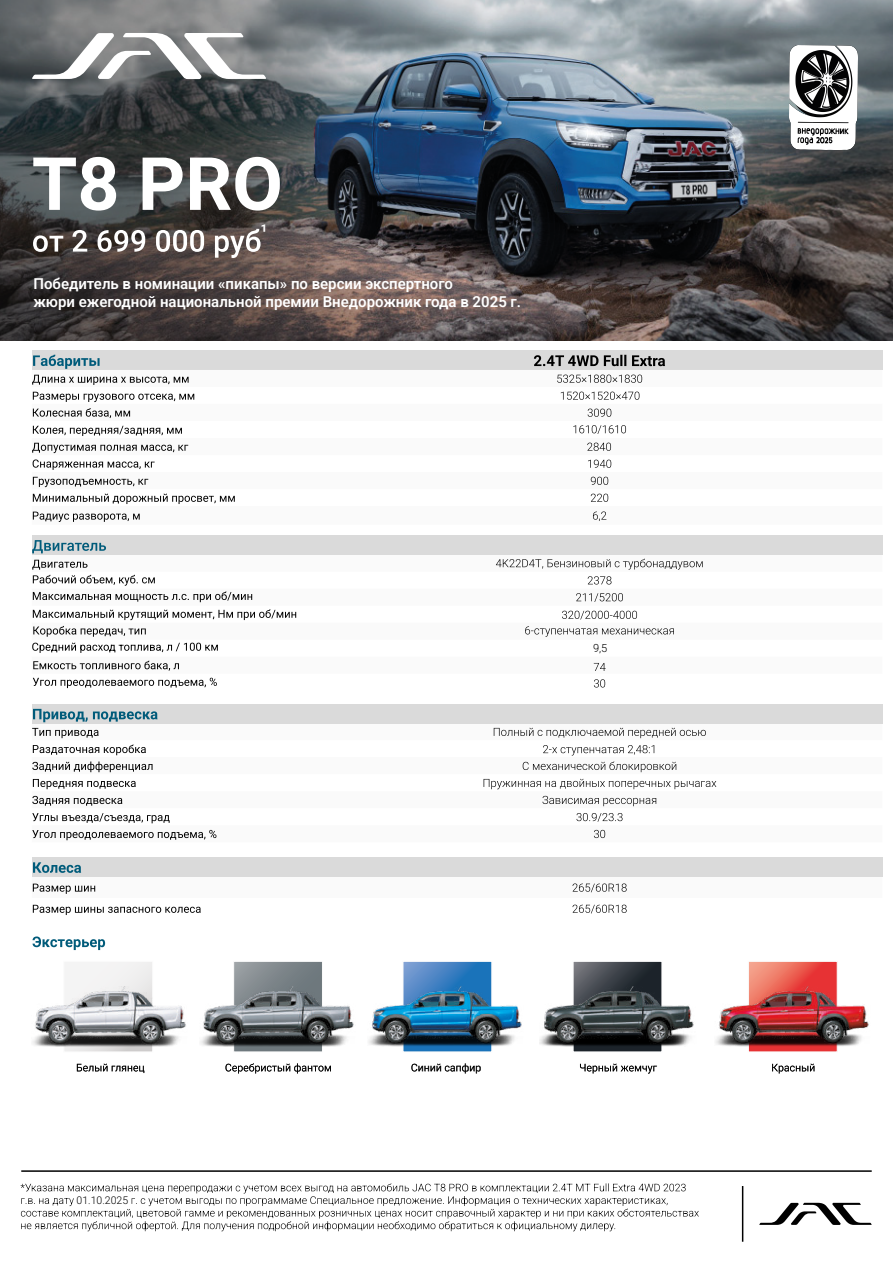
<style>
.page{position:relative;width:893px;height:1263px;background:#fff}
.page>*{position:absolute;margin:0;border:0;box-sizing:border-box;transform-origin:0 0}
.t1{font:500 19.05px "Roboto";color:#fff}
.t2{font:600 15px/18px "Roboto";color:#fff}
.t3{font:300 11.1px "Roboto";color:#000}
.t4{font:300 10.5px "Roboto";color:#000}
</style>
<div class="page">
<svg style="left:575px;top:963px;width:85px;height:87px;background:#393e45"></svg>
<div style="left:573px;top:961px;width:89px;height:91px;border:1px solid #fbfbfb"></div>
<svg style="left:750px;top:963px;width:86px;height:87px;background:#eb5950"></svg>
<div style="left:748px;top:961px;width:90px;height:91px;border:1px solid #fbfbfb"></div>
<svg style="left:405px;top:963px;width:85px;height:87px;background:#397fc0"></svg>
<div style="left:403px;top:961px;width:89px;height:91px;border:1px solid #fbfbfb"></div>
<svg style="left:66px;top:963px;width:85px;height:87px"></svg>
<div style="left:64px;top:961px;width:89px;height:91px;border:1px solid #fbfbfb"></div>
<svg style="left:235px;top:963px;width:86px;height:87px;background:#7c8489"></svg>
<div style="left:233px;top:961px;width:90px;height:91px;border:1px solid #fbfbfb"></div>
<div style="left:32px;top:351px;width:850px;height:19px;background:#dadada"></div>
<img style="left:540px;top:986px;width:154px;height:60px">
<img style="left:715px;top:986px;width:154px;height:60px">
<hr style="left:21px;top:1170px;width:851px;height:2px;background:#000">
<img style="left:0;top:0;width:893px;height:340px">
<svg style="left:32px;top:33px;width:234px;height:46px"></svg>
<div style="left:32px;top:536px;width:850px;height:19px;background:#dadada"></div>
<svg style="left:32px;top:540px;width:74px;height:13px"></svg>
<svg style="left:32px;top:723px;width:850px;height:118px"></svg>
<svg style="left:32px;top:740px;width:850px;height:85px"></svg>
<div style="left:32px;top:704px;width:850px;height:19px;background:#dadada"></div>
<div style="left:32px;top:858px;width:850px;height:19px;background:#dadada"></div>
<img style="left:32px;top:986px;width:154px;height:60px">
<img style="left:200px;top:986px;width:154px;height:60px">
<img style="left:368px;top:986px;width:154px;height:60px">
<hr style="left:742px;top:1186px;width:1px;height:56px;background:#000">
<svg style="left:759px;top:1203px;width:113px;height:22px"></svg>
<svg style="left:32px;top:375px;width:157px;height:10px"></svg>
<svg style="left:33px;top:355px;width:67px;height:14px"></svg>
<svg style="left:33px;top:408px;width:97px;height:10px"></svg>
<svg style="left:33px;top:426px;width:149px;height:10px"></svg>
<svg style="left:32px;top:443px;width:156px;height:10px"></svg>
<svg style="left:33px;top:512px;width:107px;height:10px"></svg>
<svg style="left:33px;top:494px;width:202px;height:10px"></svg>
<svg style="left:33px;top:459px;width:122px;height:11px"></svg>
<svg style="left:33px;top:477px;width:115px;height:10px"></svg>
<svg style="left:33px;top:392px;width:161px;height:10px"></svg>
<svg style="left:32px;top:560px;width:220px;height:42px"></svg>
<svg style="left:33px;top:609px;width:263px;height:11px"></svg>
<svg style="left:33px;top:678px;width:184px;height:10px"></svg>
<svg style="left:33px;top:626px;width:113px;height:11px"></svg>
<svg style="left:33px;top:661px;width:146px;height:10px"></svg>
<svg style="left:32px;top:643px;width:186px;height:10px"></svg>
<svg style="left:32px;top:728px;width:67px;height:10px"></svg>
<svg style="left:33px;top:744px;width:113px;height:11px"></svg>
<svg style="left:33px;top:709px;width:125px;height:13px"></svg>
<svg style="left:77px;top:1064px;width:67px;height:9px"></svg>
<svg style="left:225px;top:1063px;width:106px;height:10px"></svg>
<svg style="left:411px;top:1063px;width:70px;height:10px"></svg>
<svg style="left:580px;top:1064px;width:77px;height:10px"></svg>
<svg style="left:772px;top:1064px;width:42px;height:9px"></svg>
<svg style="left:33px;top:936px;width:72px;height:14px"></svg>
<svg style="left:33px;top:779px;width:103px;height:10px"></svg>
<svg style="left:32px;top:761px;width:121px;height:11px"></svg>
<svg style="left:32px;top:796px;width:90px;height:10px"></svg>
<svg style="left:32px;top:813px;width:138px;height:10px"></svg>
<svg style="left:32px;top:830px;width:184px;height:10px"></svg>
<svg style="left:534px;top:355px;width:131px;height:11px"></svg>
<svg style="left:557px;top:375px;width:85px;height:8px"></svg>
<svg style="left:561px;top:392px;width:78px;height:8px"></svg>
<svg style="left:588px;top:409px;width:23px;height:8px"></svg>
<svg style="left:573px;top:425px;width:53px;height:9px"></svg>
<svg style="left:587px;top:443px;width:24px;height:8px"></svg>
<svg style="left:588px;top:460px;width:23px;height:8px"></svg>
<svg style="left:591px;top:477px;width:17px;height:8px"></svg>
<svg style="left:591px;top:494px;width:17px;height:8px"></svg>
<svg style="left:593px;top:511px;width:13px;height:10px"></svg>
<svg style="left:496px;top:559px;width:207px;height:11px"></svg>
<svg style="left:588px;top:576px;width:23px;height:8px"></svg>
<svg style="left:576px;top:593px;width:47px;height:9px"></svg>
<svg style="left:562px;top:611px;width:75px;height:8px"></svg>
<svg style="left:525px;top:626px;width:149px;height:11px"></svg>
<svg style="left:594px;top:663px;width:12px;height:8px"></svg>
<svg style="left:594px;top:679px;width:11px;height:8px"></svg>
<svg style="left:494px;top:728px;width:212px;height:10px"></svg>
<svg style="left:543px;top:745px;width:111px;height:10px"></svg>
<svg style="left:523px;top:761px;width:153px;height:11px"></svg>
<svg style="left:484px;top:779px;width:232px;height:10px"></svg>
<svg style="left:542px;top:796px;width:114px;height:10px"></svg>
<svg style="left:576px;top:813px;width:46px;height:9px"></svg>
<svg style="left:594px;top:830px;width:11px;height:8px"></svg>
<svg style="left:32px;top:862px;width:595px;height:53px"></svg>
<svg style="left:21px;top:1183px;width:678px;height:48px"></svg>
<img style="left:789px;top:46px;width:69px;height:104px">
<svg style="left:33px;top:229px;width:228px;height:29px"></svg>
<svg style="left:33px;top:157px;width:247px;height:54px"></svg>
<p class="t1" style="left:260px;top:218px;width:9px">¹</p>
<p class="t2" style="left:33px;top:274px;width:489px">Победитель в номинации «пикапы» по версии экспертного<br>жюри ежегодной национальной премии Внедорожник года в 2025 г.</p>
<p class="t3" style="left:593px;top:640px;width:16px">9,5</p>
<p class="t4" style="left:77px;top:1193px;width:53px">01.10.2025</p>
</div>
